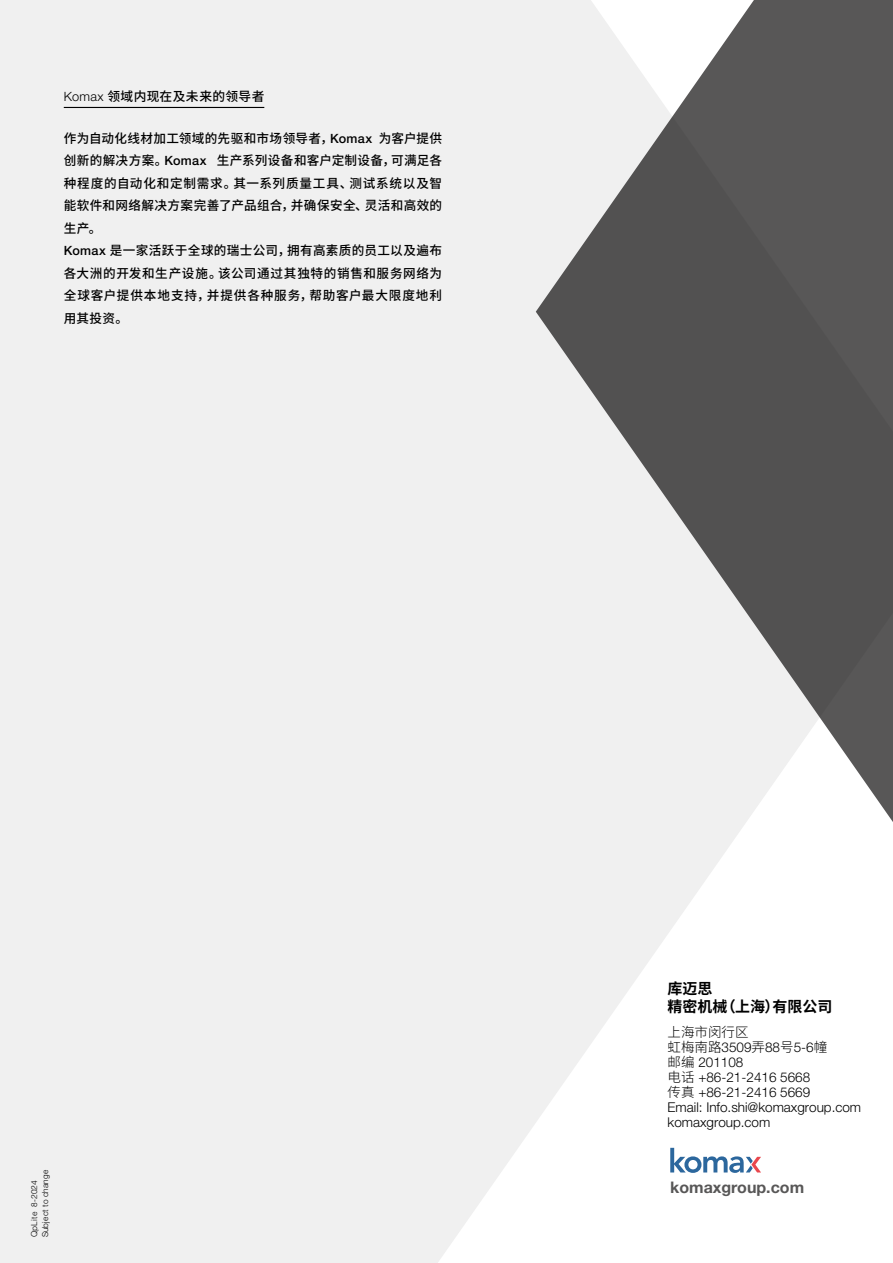
<style>
.page{position:relative;width:893px;height:1263px;background:#f0f0f0}
.page>*{position:absolute;margin:0;border:0;box-sizing:border-box;transform-origin:0 0}
.t1{font:700 16.05px "Helvetica Neue LT Std";color:#585757}
.t2{font:700 15px/18px "Source Han Sans CN";color:#000}
.t3{font:300 13.5px/15px "Helvetica Neue LT Std";color:#000}
.t4{font:300 13.5px "Source Han Sans CN";color:#000}
.t5{font:500 12.75px/22.5px "Source Han Sans CN";letter-spacing:.035em;color:#000}
.t6{font:300 8.25px "Helvetica Neue LT Std";letter-spacing:.02em;color:#000}
.t7{font:300 8.25px "Helvetica LT Pro";letter-spacing:.02em;color:#000}
.s1{font-family:"Helvetica Neue LT Std";font-weight:300}
.s2{font-family:"Helvetica Neue LT Std"}
.s3{font-family:"Source Han Sans CN"}
</style>
<div class="page">
<svg style="left:438px;top:864px;width:455px;height:399px;fill:#fff"></svg>
<svg style="left:536px;top:0;width:357px;height:864px;fill:#585757"></svg>
<hr style="left:64px;top:107px;width:200px;height:1px;background:#000">
<svg style="left:670px;top:1148px;width:91px;height:25px"></svg>
<p class="t5" style="left:64px;top:85px;width:202px"><span class="s1">Komax</span> 领域内现在及未来的领导者</p>
<p class="t5" style="left:64px;top:127px;width:380px">作为自动化线材加工领域的先驱和市场领导者，<span class="s2">Komax</span> 为客户提供创新的解决方案。<span class="s2">Komax</span> 生产系列设备和客户定制设备，可满足各种程度的自动化和定制需求。其一系列质量工具、测试系统以及智能软件和网络解决方案完善了产品组合，并确保安全、灵活和高效的生产。<br><span class="s2">Komax</span> 是一家活跃于全球的瑞士公司，拥有高素质的员工以及遍布各大洲的开发和生产设施。该公司通过其独特的销售和服务网络为全球客户提供本地支持，并提供各种服务，帮助客户最大限度地利用其投资。</p>
<p class="t7" style="left:29px;top:1237px;width:59px;rotate:-90deg">QpLite 8-2024</p>
<p class="t6" style="left:40px;top:1237px;width:69px;rotate:-90deg">Subject to change</p>
<p class="t2" style="left:668px;top:980px;width:167px">库迈思<br>精密机械（上海）有限公司</p>
<p class="t4" style="left:668px;top:1025px;width:82px">上海市闵行区</p>
<p class="t3" style="left:668px;top:1039px;width:195px"><span class="s3">虹梅南路</span>3509<span class="s3">弄</span>88<span class="s3">号</span>5-6<span class="s3">幢<br>邮编</span> 201108<br><span class="s3">电话</span> +86-21-2416 5668<br><span class="s3">传真</span> +86-21-2416 5669<br>Email: Info.shi@komaxgroup.com komaxgroup.com</p>
<p class="t1" style="left:670px;top:1177px;width:135px">komaxgroup.com</p>
</div>
